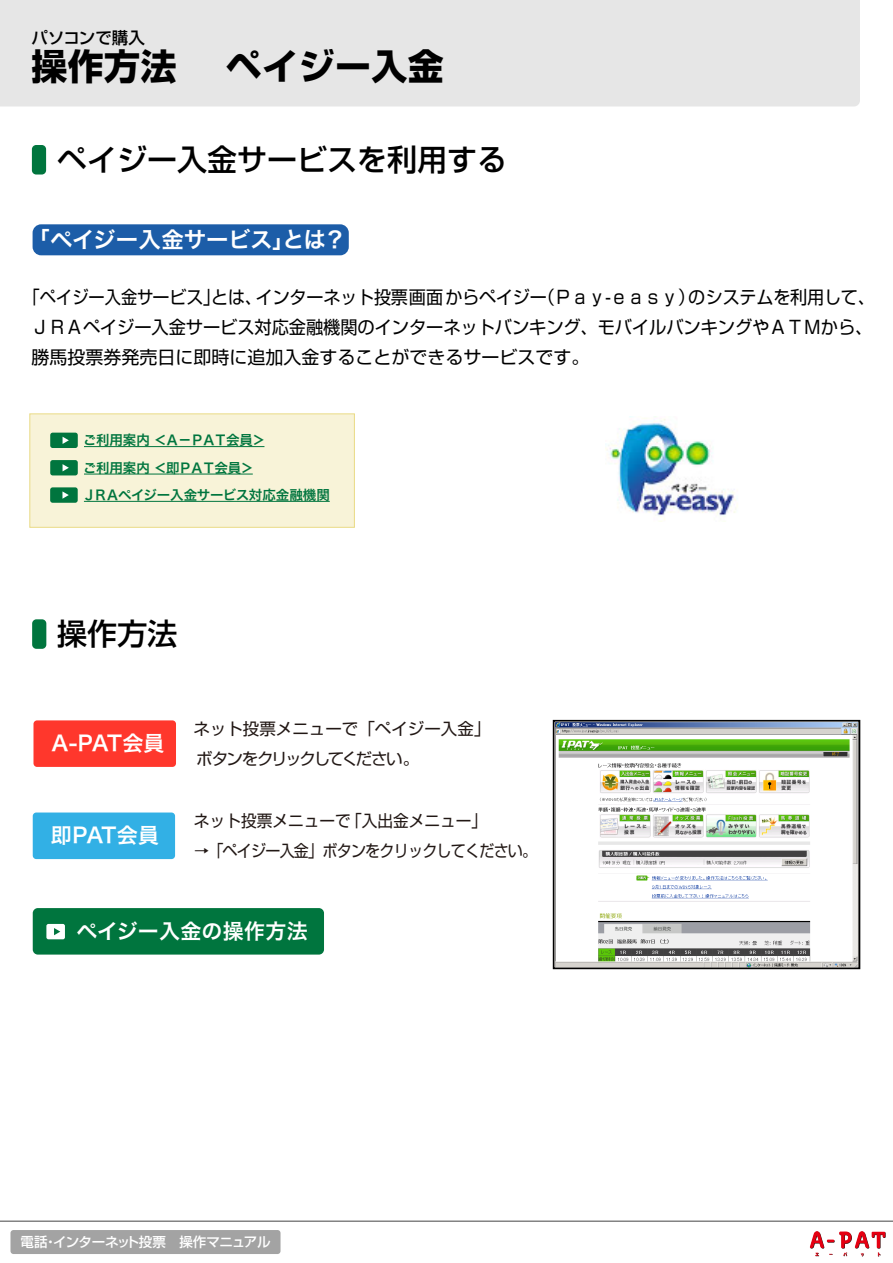
<style>
.page{position:relative;width:893px;height:1263px;background:#fff}
.page>*{position:absolute;margin:0;border:0;box-sizing:border-box;transform-origin:0 0}
.t1{font:700 36px "Shin Go Pro";letter-spacing:.01em;color:#000}
.t2{font:500 30px "Shin Go Pro";color:#000}
.t3{font:22.5px "Hira Kaku Pro W6";letter-spacing:-.015em;color:#fff}
.t4{font:21px "Hira Kaku Pro W6";letter-spacing:.005em;color:#fff}
.t5{font:18px/30px "Shin Go Pro";letter-spacing:-.005em;color:#000;scale:.9 1}
.t6{font:16.5px/30px "Shin Go Pro";color:#221815}
.t7{font:16.5px "Shin Go Pro";letter-spacing:-.05em;color:#221815;scale:.91 1}
.t8{font:16.5px "Shin Go Pro";color:#221815;scale:.95 1}
.t9{font:500 16.5px "Shin Go Pro";letter-spacing:-.005em;color:#000}
.t10{font:13.5px/27.3px "Hira Kaku Pro W6";letter-spacing:-.03em;color:#00753e}
.t11{font:500 13.5px "Shin Go Pro";letter-spacing:-.025em;color:#fff}
</style>
<div class="page">
<div style="left:0;top:0;width:860px;height:106px;background:#e6e6e6"></div>
<hr style="left:0;top:1221px;width:893px;height:1px;background:#444">
<div style="left:10px;top:1230px;width:270px;height:24px;background:#a3a3a3;border-radius:3px"></div>
<svg style="left:810px;top:1231px;width:76px;height:26px"></svg>
<div style="left:33px;top:224px;width:316px;height:31px;background:#1c5da8;border-radius:9px"></div>
<img style="left:605px;top:418px;width:133px;height:104px">
<div style="left:29px;top:413px;width:326px;height:115px;background:#f8f3d8;border:1px solid #eadb86"></div>
<div style="left:50px;top:433px;width:28px;height:15px;background:#00753e;border-radius:3px"></div>
<svg style="left:63px;top:437px;width:6px;height:7px"></svg>
<hr style="left:84px;top:446px;width:180px;height:1px;background:#00753e">
<div style="left:50px;top:460px;width:28px;height:15px;background:#00753e;border-radius:3px"></div>
<svg style="left:63px;top:464px;width:6px;height:7px"></svg>
<hr style="left:84px;top:474px;width:82px;height:1px;background:#00753e">
<svg style="left:166px;top:474px;width:14px;height:1px"></svg>
<hr style="left:180px;top:474px;width:73px;height:1px;background:#00753e">
<div style="left:50px;top:487px;width:28px;height:16px;background:#00753e;border-radius:3px"></div>
<svg style="left:62px;top:491px;width:7px;height:8px"></svg>
<hr style="left:84px;top:501px;width:246px;height:1px;background:#00753e">
<div style="left:33px;top:812px;width:142px;height:47px;background:#32b0e5;border-radius:4px"></div>
<div style="left:33px;top:720px;width:143px;height:47px;background:#ff372c;border-radius:4px"></div>
<div style="left:33px;top:908px;width:291px;height:46px;background:#00753e;border-radius:5px"></div>
<div style="left:46px;top:924px;width:19px;height:15px;background:#fff;border-radius:2px"></div>
<svg style="left:54px;top:928px;width:6px;height:7px"></svg>
<img style="left:556px;top:723px;width:301px;height:243px">
<div style="left:553px;top:720px;width:307px;height:249px;border:2px solid #000"></div>
<div style="left:32px;top:145px;width:14px;height:30px;background:#00753e;border-radius:4px"></div>
<div style="left:32px;top:619px;width:14px;height:30px;background:#00753e;border-radius:4px"></div>
<p class="t9" style="left:32px;top:24px;width:115px">パソコンで購入</p>
<h1 class="t1" style="left:32px;top:37px;width:147px">操作方法</h1>
<h1 class="t1" style="left:226px;top:37px;width:219px">ペイジー入金</h1>
<h2 class="t2" style="left:57px;top:135px;width:452px">ペイジー入金サービスを利用する</h2>
<p class="t3" style="left:28px;top:219px;width:320px">「ペイジー入金サービス」とは？</p>
<p class="t5" style="left:32px;top:280px;width:939px;text-indent:-8px">「ペイジー入金サービス」とは、インターネット投票画面からペイジー（Ｐａｙ-ｅａｓｙ）のシステムを利用して、<br>ＪＲＡペイジー入金サービス対応金融機関のインターネットバンキング、モバイルバンキングやＡＴＭから、勝馬投票券発売日に即時に追加入金することができるサービスです。</p>
<p class="t10" style="left:83px;top:426px;width:249px">ご利用案内＜Ａ－ＰＡＴ会員＞<br>ご利用案内＜即ＰＡＴ会員＞<br>ＪＲＡペイジー入金サービス対応金融機関</p>
<h2 class="t2" style="left:57px;top:609px;width:121px">操作方法</h2>
<p class="t4" style="left:51px;top:724px;width:115px">A-PAT会員</p>
<p class="t4" style="left:51px;top:816px;width:110px">即PAT会員</p>
<p class="t6" style="left:193px;top:712px;width:298px">ネット投票メニューで「ペイジー入金」ボタンをクリックしてください。</p>
<p class="t8" style="left:194px;top:807px;width:310px">ネット投票メニューで「入出金メニュー」</p>
<p class="t7" style="left:194px;top:837px;width:379px">→「ペイジー入金」ボタンをクリックしてください。</p>
<p class="t4" style="left:77px;top:912px;width:233px">ペイジー入金の操作方法</p>
<p class="t11" style="left:21px;top:1230px;width:251px">電話・インターネット投票　操作マニュアル</p>
</div>
